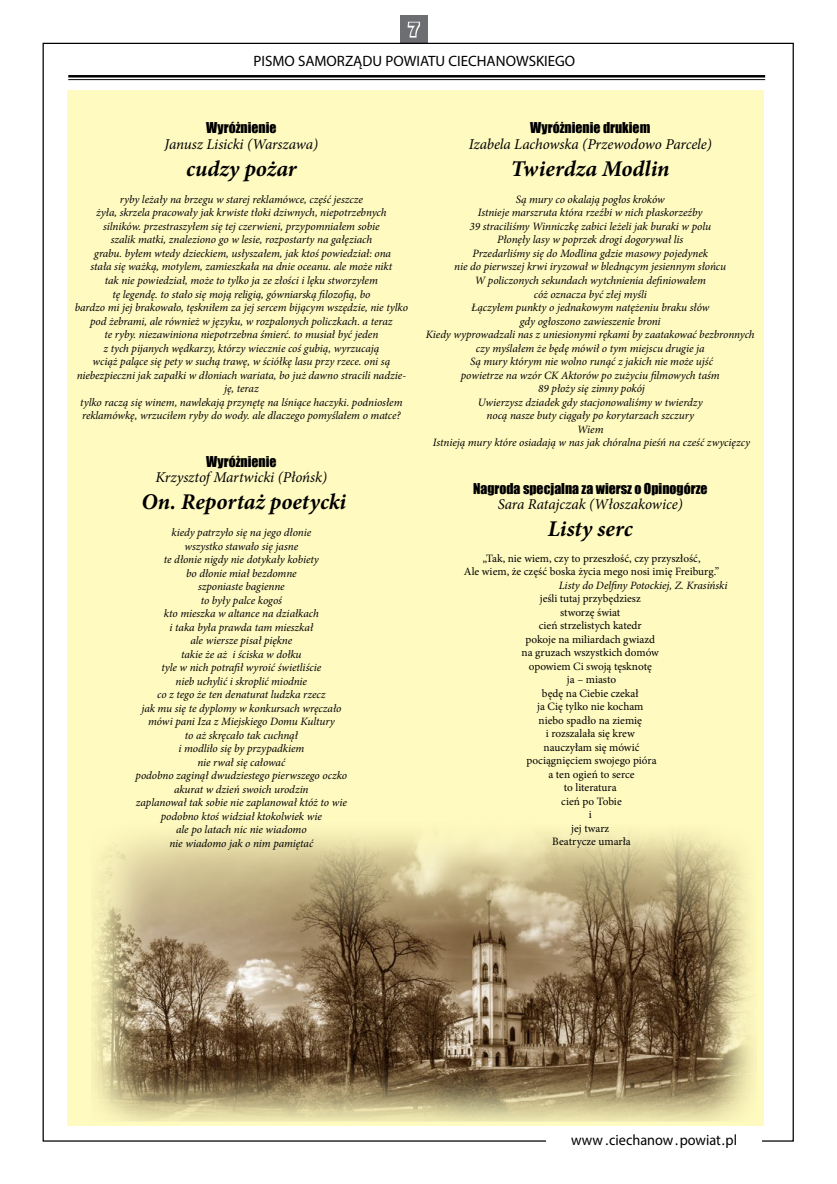
<style>
.page{position:relative;width:837px;height:1184px;background:#fff}
.page>*{position:absolute;margin:0;border:0;box-sizing:border-box;transform-origin:0 0}
.t1{font:italic 700 22.5px "Minion Pro";color:#000}
.t2{font:800 20px "Franklin Gothic";color:#6d6e71}
.t3{font:italic 15px "Minion Pro";letter-spacing:-.005em;color:#000}
.t4{font:15px "Myriad Pro";color:#000}
.t5{font:15px "Myriad Pro";color:#000;scale:.95 1}
.t6{font:13.75px "Impact";color:#000}
.t7{font:italic 11.25px/13.5px "Minion Pro";letter-spacing:-.005em;color:#000;text-align:center}
.t8{font:11.25px/13.5px "Minion Pro";color:#000;text-align:center}
</style>
<div class="page">
<div style="left:400px;top:16px;width:27px;height:27px;background:#6d6e71"></div>
<hr style="left:68px;top:75px;width:696px;height:2px;background:#000">
<hr style="left:68px;top:79px;width:696px;height:1px;background:#000">
<svg style="left:407px;top:21px;width:13px;height:17px"></svg>
<div style="left:67px;top:90px;width:696px;height:1035px;background:#fffac0"></div>
<img style="left:91px;top:831px;width:662px;height:290px">
<h2 class="t2" style="left:408px;top:17px;width:13px">7</h2>
<h3 class="t4" style="left:253px;top:51px;width:323px">PISMO SAMORZĄDU POWIATU CIECHANOWSKIEGO</h3>
<p class="t6" style="left:206px;top:117px;width:72px">Wyróżnienie</p>
<h3 class="t3" style="left:164px;top:134px;width:155px">Janusz Lisicki (Warszawa)</h3>
<h1 class="t1" style="left:186px;top:153px;width:112px">cudzy pożar</h1>
<p class="t7" style="left:75px;top:193px;width:334px">ryby leżały na brzegu w starej reklamówce, część jeszcze<br>żyła, skrzela pracowały jak krwiste tłoki dziwnych, niepotrzebnych<br>silników. przestraszyłem się tej czerwieni, przypomniałem sobie<br>szalik matki, znaleziono go w lesie, rozpostarty na gałęziach<br>grabu. byłem wtedy dzieckiem, usłyszałem, jak ktoś powiedział: ona<br>stała się ważką, motylem, zamieszkała na dnie oceanu. ale może nikt<br>tak nie powiedział, może to tylko ja ze złości i lęku stworzyłem<br>tę legendę. to stało się moją religią, gówniarską filozofią, bo<br>bardzo mi jej brakowało, tęskniłem za jej sercem bijącym wszędzie, nie tylko pod żebrami, ale również w języku, w rozpalonych policzkach. a teraz<br>te ryby. niezawiniona niepotrzebna śmierć. to musiał być jeden<br>z tych pijanych wędkarzy, którzy wiecznie coś gubią, wyrzucają<br>wciąż palące się pety w suchą trawę, w ściółkę lasu przy rzece. oni są niebezpieczni jak zapałki w dłoniach wariata, bo już dawno stracili nadzie&shy;ję, teraz<br>tylko raczą się winem, nawlekają przynętę na lśniące haczyki. podniosłem reklamówkę, wrzuciłem ryby do wody. ale dlaczego pomyślałem o matce?</p>
<p class="t6" style="left:206px;top:450px;width:72px">Wyróżnienie</p>
<h3 class="t3" style="left:155px;top:467px;width:173px">Krzysztof Martwicki (Płońsk)</h3>
<h1 class="t1" style="left:141px;top:486px;width:206px">On. Reportaż poetycki</h1>
<p class="t7" style="left:135px;top:526px;width:213px">kiedy patrzyło się na jego dłonie<br>wszystko stawało się jasne<br>te dłonie nigdy nie dotykały kobiety<br>bo dłonie miał bezdomne<br>szponiaste bagienne<br>to były palce kogoś<br>kto mieszka w altance na działkach<br>i taka była prawda tam mieszkał<br>ale wiersze pisał piękne<br>takie że aż i ściska w dołku<br>tyle w nich potrafił wyroić świetliście<br>nieb uchylić i skroplić miodnie<br>co z tego że ten denaturat ludzka rzecz<br>jak mu się te dyplomy w konkursach wręczało mówi pani Iza z Miejskiego Domu Kultury<br>to aż skręcało tak cuchnął<br>i modliło się by przypadkiem<br>nie rwał się całować<br>podobno zaginął dwudziestego pierwszego oczko akurat w dzień swoich urodzin<br>zaplanował tak sobie nie zaplanował któż to wie podobno ktoś widział ktokolwiek wie<br>ale po latach nic nie wiadomo<br>nie wiadomo jak o nim pamiętać</p>
<p class="t6" style="left:530px;top:117px;width:121px">Wyróżnienie drukiem</p>
<h3 class="t3" style="left:468px;top:134px;width:244px">Izabela Lachowska (Przewodowo Parcele)</h3>
<h1 class="t1" style="left:510px;top:153px;width:160px">Twierdza Modlin</h1>
<p class="t7" style="left:425px;top:193px;width:330px">Są mury co okalają pogłos kroków<br>Istnieje marszruta która rzeźbi w nich płaskorzeźby<br>39 straciliśmy Winniczkę zabici leżeli jak buraki w polu<br>Płonęły lasy w poprzek drogi dogorywał lis<br>Przedarliśmy się do Modlina gdzie masowy pojedynek<br>nie do pierwszej krwi iryzował w blednącym jesiennym słońcu<br>W policzonych sekundach wytchnienia definiowałem<br>cóż oznacza być złej myśli<br>Łączyłem punkty o jednakowym natężeniu braku słów<br>gdy ogłoszono zawieszenie broni<br>Kiedy wyprowadzali nas z uniesionymi rękami by zaatakować bezbronnych czy myślałem że będę mówił o tym miejscu drugie ja<br>Są mury którym nie wolno runąć z jakich nie może ujść<br>powietrze na wzór CK Aktorów po zużyciu filmowych taśm<br>89 płoży się zimny pokój<br>Uwierzysz dziadek gdy stacjonowaliśmy w twierdzy<br>nocą nasze buty ciągały po korytarzach szczury<br>Wiem<br>Istnieją mury które osiadają w nas jak chóralna pieśń na cześć zwycięzcy</p>
<p class="t6" style="left:473px;top:477px;width:236px">Nagroda specjalna za wiersz o Opinogórze</p>
<h3 class="t3" style="left:497px;top:494px;width:186px">Sara Ratajczak (Włoszakowice)</h3>
<h1 class="t1" style="left:547px;top:513px;width:86px">Listy serc</h1>
<p class="t8" style="left:463px;top:551px;width:257px">„Tak, nie wiem, czy to przeszłość, czy przyszłość,<br>Ale wiem, że część boska życia mego nosi imię Freiburg.”</p>
<p class="t7" style="left:558px;top:578px;width:170px">Listy do Delfiny Potockiej, Z. Krasiński</p>
<p class="t8" style="left:521px;top:592px;width:139px">jeśli tutaj przybędziesz stworzę świat<br>cień strzelistych katedr<br>pokoje na miliardach gwiazd na gruzach wszystkich domów opowiem Ci swoją tęsknotę<br>ja – miasto<br>będę na Ciebie czekał<br>ja Cię tylko nie kocham<br>niebo spadło na ziemię<br>i rozszalała się krew nauczyłam się mówić pociągnięciem swojego pióra a ten ogień to serce<br>to literatura<br>cień po Tobie<br>i<br>jej twarz<br>Beatrycze umarła</p>
<h3 class="t5" style="left:571px;top:1130px;width:176px">www .ciechanow .powiat.pl</h3>
</div>
